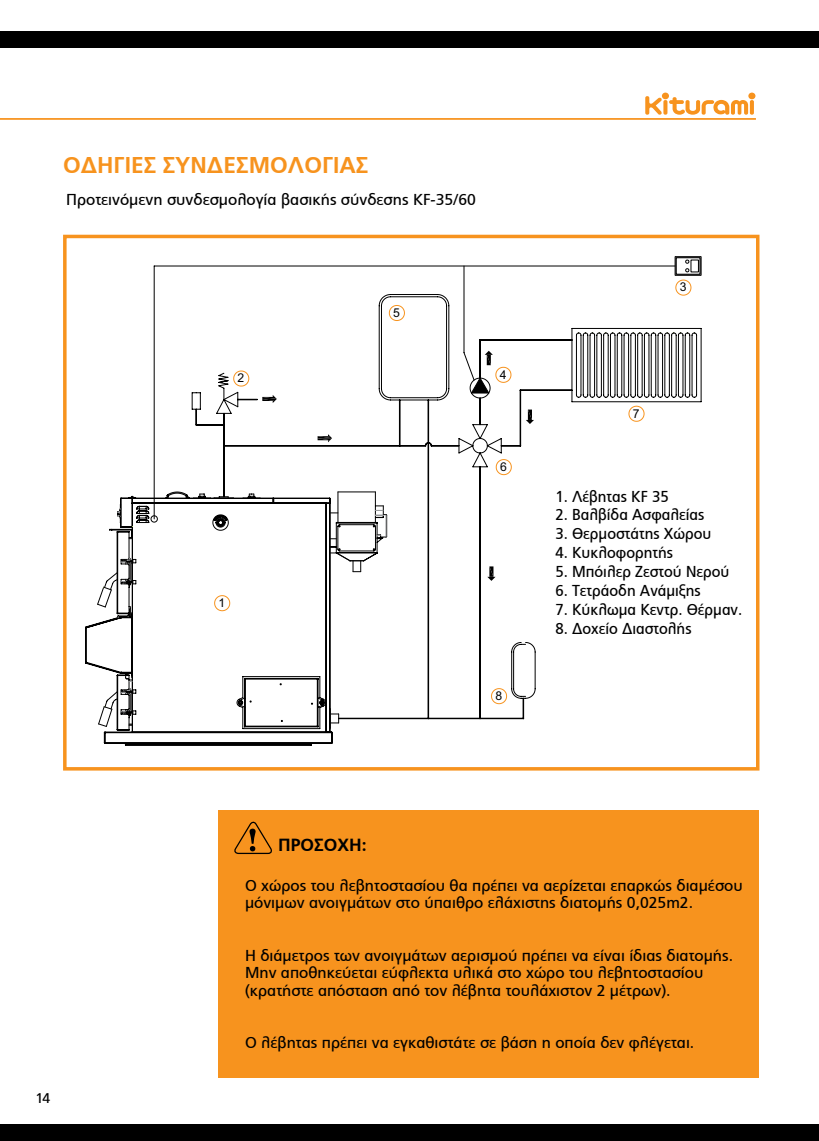
<style>
.page{position:relative;width:819px;height:1141px;background:#fff}
.page>*{position:absolute;margin:0;border:0;box-sizing:border-box;transform-origin:0 0}
.t1{font:700 22.75px "PF Catalog";color:#f7931e}
.t2{font:700 17.5px "PF Catalog";color:#000}
.t3{font:15.75px/17.5px "PF Catalog";color:#000}
.t4{font:15.75px "PF Catalog";color:#000;scale:.95 1}
.t5{font:14px "PF Catalog";color:#000}
.t6{font:12.08px "Arial";color:#000}
</style>
<div class="page">
<hr style="left:0;top:118px;width:756px;height:2px;background:#f7931e">
<svg style="left:645px;top:93px;width:110px;height:22px"></svg>
<div style="left:0;top:1124px;width:819px;height:17px;background:#000"></div>
<div style="left:0;top:31px;width:819px;height:17px;background:#000"></div>
<div style="left:218px;top:810px;width:540px;height:268px;background:#f7931e"></div>
<svg style="left:234px;top:821px;width:38px;height:34px"></svg>
<div style="left:63px;top:235px;width:696px;height:536px;border:4px solid #f7931e"></div>
<svg style="left:86px;top:599px;width:244px;height:146px"></svg>
<svg style="left:99px;top:586px;width:283px;height:140px"></svg>
<svg style="left:98px;top:604px;width:14px;height:105px"></svg>
<svg style="left:125px;top:590px;width:214px;height:142px"></svg>
<svg style="left:121px;top:689px;width:10px;height:30px"></svg>
<svg style="left:104px;top:492px;width:50px;height:98px"></svg>
<svg style="left:154px;top:266px;width:371px;height:453px"></svg>
<svg style="left:381px;top:257px;width:320px;height:146px"></svg>
<svg style="left:493px;top:280px;width:198px;height:137px"></svg>
<svg style="left:192px;top:266px;width:301px;height:39px"></svg>
<svg style="left:171px;top:305px;width:473px;height:399px"></svg>
<div style="left:166px;top:362px;width:23px;height:27px;background:#fff"></div>
<h1 class="t1" style="left:63px;top:152px;width:307px">ΟΔΗΓΙΕΣ ΣΥΝΔΕΣΜΟΛΟΓΙΑΣ</h1>
<p class="t3" style="left:66px;top:191px;width:411px">Προτεινόμενη συνδεσμολογία βασικής σύνδεσης KF-35/60</p>
<p class="t6" style="left:237px;top:370px;width:8px">2</p>
<p class="t6" style="left:393px;top:305px;width:8px">5</p>
<p class="t6" style="left:500px;top:366px;width:8px">4</p>
<p class="t6" style="left:500px;top:459px;width:8px">6</p>
<p class="t6" style="left:218px;top:595px;width:8px">1</p>
<p class="t6" style="left:495px;top:688px;width:8px">8</p>
<p class="t6" style="left:679px;top:279px;width:8px">3</p>
<p class="t6" style="left:633px;top:405px;width:8px">7</p>
<p class="t4" style="left:555px;top:487px;width:121px">1. Λέβητας KF 35</p>
<p class="t4" style="left:555px;top:506px;width:158px">2. Βαλβίδα Ασφαλείας</p>
<p class="t4" style="left:555px;top:525px;width:166px">3. Θερμοστάτης Χώρου</p>
<p class="t4" style="left:555px;top:544px;width:125px">4. Κυκλοφορητής</p>
<p class="t4" style="left:555px;top:563px;width:185px">5. Μπόιλερ Ζεστού Νερού</p>
<p class="t4" style="left:555px;top:581px;width:154px">6. Τετράοδη Ανάμιξης</p>
<p class="t4" style="left:555px;top:600px;width:198px">7. Κύκλωμα Κεντρ. Θέρμαν.</p>
<p class="t4" style="left:555px;top:619px;width:145px">8. Δοχείο Διαστολής</p>
<p class="t5" style="left:36px;top:1090px;width:16px">14</p>
<p class="t2" style="left:278px;top:835px;width:90px">ΠΡΟΣΟΧΗ:</p>
<p class="t3" style="left:245px;top:876px;width:499px">Ο χώρος του λεβητοστασίου θα πρέπει να αερίζεται επαρκώς διαμέσου μόνιμων ανοιγμάτων στο ύπαιθρο ελάχιστης διατομής 0,025m2.</p>
<p class="t3" style="left:245px;top:946px;width:489px">Η διάμετρος των ανοιγμάτων αερισμού πρέπει να είναι ίδιας διατομής.<br>Μην αποθηκεύεται εύφλεκτα υλικά στο χώρο του λεβητοστασίου (κρατήστε απόσταση από τον λέβητα τουλάχιστον 2 μέτρων).</p>
<p class="t3" style="left:245px;top:1034px;width:450px">Ο λέβητας πρέπει να εγκαθιστάτε σε βάση η οποία δεν φλέγεται.</p>
</div>
